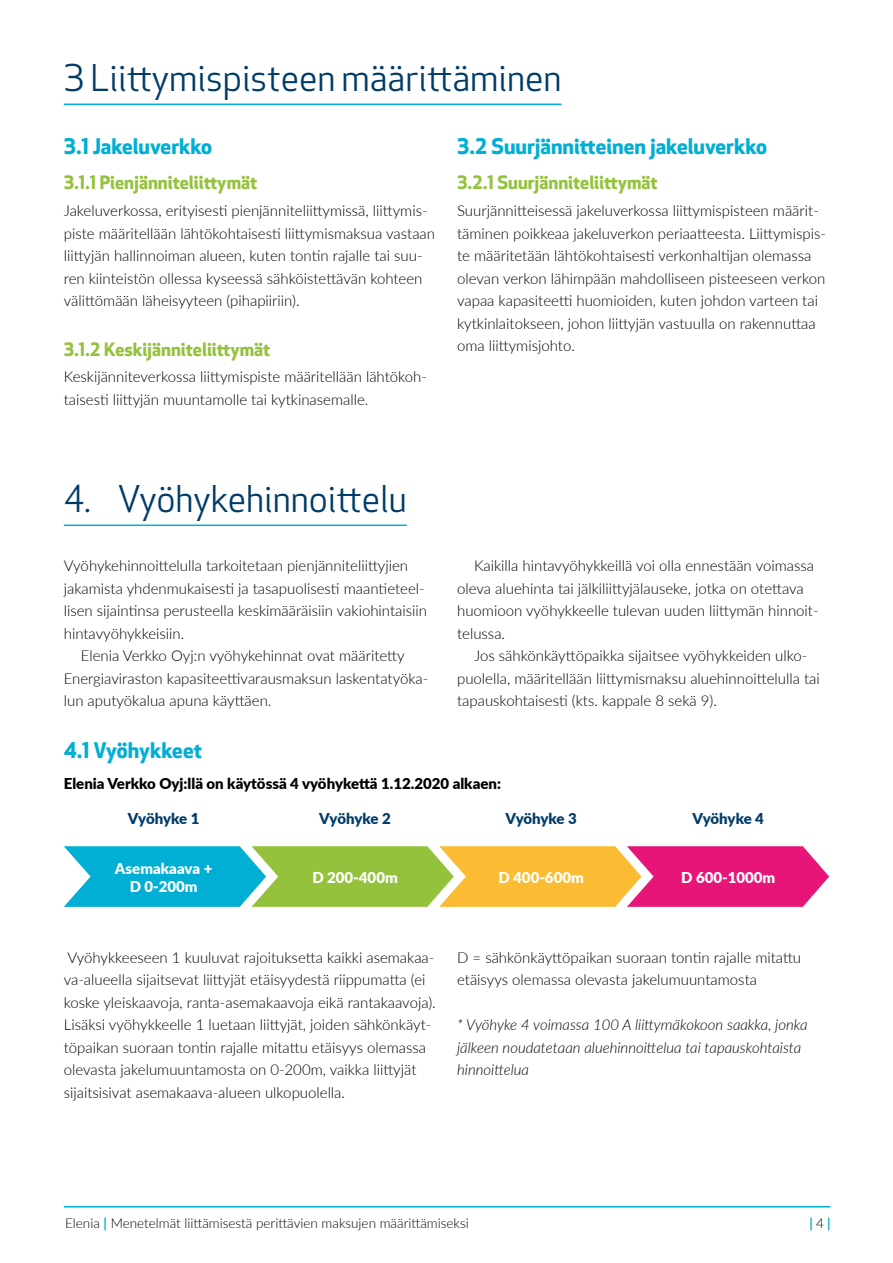
<style>
.page{position:relative;width:893px;height:1263px;background:#fff}
.page>*{position:absolute;margin:0;border:0;box-sizing:border-box;transform-origin:0 0}
.t1{font:36px "Apex New";color:#003c68}
.t2{font:700 21px "Apex New";color:#00afd3}
.t3{font:700 18px "Apex New";color:#94c23d}
.t4{font:300 15px/22.5px "Lato";color:#000}
.t5{font:italic 300 15px/22.5px "Lato";color:#000}
.t6{font:900 15px "Lato";color:#000}
.t7{font:900 15px/18px "Lato";color:#fff;text-align:center}
.t8{font:900 15px "Lato";letter-spacing:-.015em;color:#003c68}
.t9{font:300 13.5px "Lato";color:#000}
.t10{font:700 13.5px "Lato";color:#00afd3}
.s1{font-weight:700;color:#00afd3}
.s2{font-weight:300;color:#000}
</style>
<div class="page">
<hr style="left:64px;top:1206px;width:766px;height:1px;background:#00afd3">
<hr style="left:64px;top:104px;width:497px;height:1px;background:#00afd3">
<hr style="left:64px;top:524px;width:343px;height:2px;background:#00afd3">
<svg style="left:64px;top:846px;width:765px;height:61px;background:#a59a7b"></svg>
<h1 class="t1" style="left:64px;top:55px;width:499px">3 Liittymispisteen määrittäminen</h1>
<h2 class="t2" style="left:64px;top:131px;width:150px">3.1 Jakeluverkko</h2>
<p class="t3" style="left:64px;top:170px;width:195px">3.1.1 Pienjänniteliittymät</p>
<p class="t4" style="left:64px;top:199px;width:373px">Jakeluverkossa, erityisesti pienjänniteliittymissä, liittymis&shy;piste määritellään lähtökohtaisesti liittymismaksua vastaan liittyjän hallinnoiman alueen, kuten tontin rajalle tai suu&shy;ren kiinteistön ollessa kyseessä sähköistettävän kohteen välittömään läheisyyteen (pihapiiriin).</p>
<p class="t3" style="left:64px;top:336px;width:208px">3.1.2 Keskijänniteliittymät</p>
<p class="t4" style="left:64px;top:365px;width:365px">Keskijänniteverkossa liittymispiste määritellään lähtökoh&shy;taisesti liittyjän muuntamolle tai kytkinasemalle.</p>
<h2 class="t2" style="left:457px;top:131px;width:311px">3.2 Suurjännitteinen jakeluverkko</h2>
<p class="t3" style="left:457px;top:170px;width:202px">3.2.1 Suurjänniteliittymät</p>
<p class="t4" style="left:457px;top:199px;width:370px">Suurjännitteisessä jakeluverkossa liittymispisteen määrit&shy;täminen poikkeaa jakeluverkon periaatteesta. Liittymispis&shy;te määritetään lähtökohtaisesti verkonhaltijan olemassa olevan verkon lähimpään mahdolliseen pisteeseen verkon vapaa kapasiteetti huomioiden, kuten johdon varteen tai kytkinlaitokseen, johon liittyjän vastuulla on rakennuttaa oma liittymisjohto.</p>
<h1 class="t1" style="left:64px;top:476px;width:344px">4. Vyöhykehinnoittelu</h1>
<p class="t4" style="left:64px;top:554px;width:365px">Vyöhykehinnoittelulla tarkoitetaan pienjänniteliittyjien jakamista yhdenmukaisesti ja tasapuolisesti maantieteel&shy;lisen sijaintinsa perusteella keskimääräisiin vakiohintaisiin hintavyöhykkeisiin.</p>
<p class="t4" style="left:64px;top:644px;width:366px;text-indent:17px">Elenia Verkko Oyj:n vyöhykehinnat ovat määritetty<br>Energiaviraston kapasiteettivarausmaksun laskentatyöka&shy;lun aputyökalua apuna käyttäen.</p>
<p class="t4" style="left:457px;top:554px;width:363px;text-indent:17px">Kaikilla hintavyöhykkeillä voi olla ennestään voimassa oleva aluehinta tai jälkiliittyjälauseke, jotka on otettava huomioon vyöhykkeelle tulevan uuden liittymän hinnoit&shy;telussa.</p>
<p class="t4" style="left:457px;top:644px;width:364px;text-indent:17px">Jos sähkönkäyttöpaikka sijaitsee vyöhykkeiden ulko&shy;puolella, määritellään liittymismaksu aluehinnoittelulla tai tapauskohtaisesti (kts. kappale 8 sekä 9).</p>
<h2 class="t2" style="left:64px;top:735px;width:140px">4.1 Vyöhykkeet</h2>
<p class="t6" style="left:64px;top:772px;width:439px">Elenia Verkko Oyj:llä on käytössä 4 vyöhykettä 1.12.2020 alkaen:</p>
<p class="t8" style="left:128px;top:807px;width:73px">Vyöhyke 1</p>
<p class="t8" style="left:319px;top:807px;width:73px">Vyöhyke 2</p>
<p class="t8" style="left:505px;top:807px;width:73px">Vyöhyke 3</p>
<p class="t8" style="left:692px;top:807px;width:73px">Vyöhyke 4</p>
<p class="t7" style="left:115px;top:858px;width:99px">Asemakaava +<br>D 0-200m</p>
<p class="t7" style="left:312px;top:867px;width:87px">D 200-400m</p>
<p class="t7" style="left:498px;top:867px;width:87px">D 400-600m</p>
<p class="t7" style="left:681px;top:867px;width:96px">D 600-1000m</p>
<p class="t4" style="left:64px;top:945px;width:373px">Vyöhykkeeseen 1 kuuluvat rajoituksetta kaikki asemakaa&shy;va-alueella sijaitsevat liittyjät etäisyydestä riippumatta (ei koske yleiskaavoja, ranta-asemakaavoja eikä rantakaavoja).<br>Lisäksi vyöhykkeelle 1 luetaan liittyjät, joiden sähkönkäyt&shy;töpaikan suoraan tontin rajalle mitattu etäisyys olemassa olevasta jakelumuuntamosta on 0-200m, vaikka liittyjät sijaitsisivat asemakaava-alueen ulkopuolella.</p>
<p class="t4" style="left:457px;top:945px;width:346px">D = sähkönkäyttöpaikan suoraan tontin rajalle mitattu etäisyys olemassa olevasta jakelumuuntamosta</p>
<p class="t5" style="left:457px;top:1013px;width:352px">* Vyöhyke 4 voimassa 100 A liittymäkokoon saakka, jonka jälkeen noudatetaan aluehinnoittelua tai tapauskohtaista hinnoittelua</p>
<p class="t9" style="left:65px;top:1214px;width:405px">Elenia <span class="s1">|</span> Menetelmät liittämisestä perittävien maksujen määrittämiseksi</p>
<p class="t10" style="left:809px;top:1213px;width:23px">| <span class="s2">4</span>|</p>
</div>
